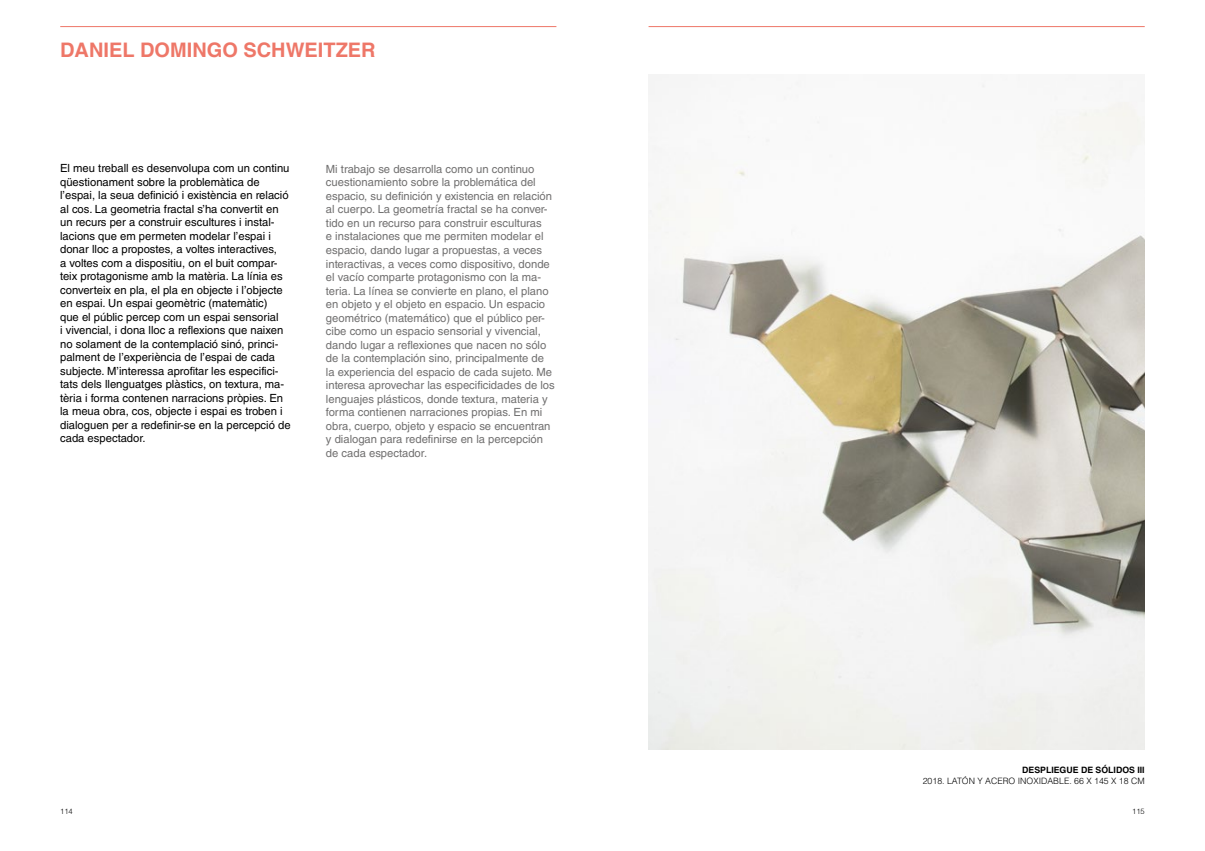
<style>
.page{position:relative;width:1205px;height:851px;background:#fff}
.page>*{position:absolute;margin:0;border:0;box-sizing:border-box;transform-origin:0 0}
.t1{font:700 20px "Helvetica";color:#ee7768}
.t2{font:11.25px/13.5px "Helvetica LT Std";color:#706f6f}
.t3{font:11.25px/13.5px "Helvetica LT Std";color:#000}
.t4{font:300 8.75px "Helvetica LT Std";color:#000}
.t5{font:700 8.75px "Helvetica LT Std";color:#000}
.t6{font:300 7.5px "Helvetica";color:#000}
</style>
<div class="page">
<hr style="left:60px;top:26px;width:496px;height:1px;background:#ee7768">
<hr style="left:648px;top:26px;width:496px;height:1px;background:#ee7768">
<img style="left:648px;top:74px;width:496px;height:675px">
<h1 class="t1" style="left:60px;top:38px;width:317px">DANIEL DOMINGO SCHWEITZER</h1>
<p class="t3" style="left:60px;top:161px;width:232px">El meu treball es desenvolupa com un continu qüestionament sobre la problemàtica de l’espai, la seua definició i existència en relació al cos. La geometria fractal s’ha convertit en un recurs per a construir escultures i instal· lacions que em permeten modelar l’espai i donar lloc a propostes, a voltes interactives,<br>a voltes com a dispositiu, on el buit compar&shy;teix protagonisme amb la matèria. La línia es converteix en pla, el pla en objecte i l’objecte en espai. Un espai geomètric (matemàtic)<br>que el públic percep com un espai sensorial<br>i vivencial, i dona lloc a reflexions que naixen no solament de la contemplació sinó, princi&shy;palment de l’experiència de l’espai de cada subjecte. M’interessa aprofitar les especifici&shy;tats dels llenguatges plàstics, on textura, ma&shy;tèria i forma contenen narracions pròpies. En la meua obra, cos, objecte i espai es troben i dialoguen per a redefinir-se en la percepció de cada espectador.</p>
<p class="t2" style="left:326px;top:162px;width:230px">Mi trabajo se desarrolla como un continuo cuestionamiento sobre la problemática del espacio, su definición y existencia en relación al cuerpo. La geometría fractal se ha conver&shy;tido en un recurso para construir esculturas<br>e instalaciones que me permiten modelar el espacio, dando lugar a propuestas, a veces interactivas, a veces como dispositivo, donde el vacío comparte protagonismo con la ma&shy;teria. La línea se convierte en plano, el plano en objeto y el objeto en espacio. Un espacio geométrico (matemático) que el público per&shy;cibe como un espacio sensorial y vivencial, dando lugar a reflexiones que nacen no sólo de la contemplación sino, principalmente de la experiencia del espacio de cada sujeto. Me interesa aprovechar las especificidades de los lenguajes plásticos, donde textura, materia y forma contienen narraciones propias. En mi obra, cuerpo, objeto y espacio se encuentran y dialogan para redefinirse en la percepción de cada espectador.</p>
<p class="t5" style="left:1022px;top:764px;width:124px">DESPLIEGUE DE SÓLIDOS III</p>
<p class="t4" style="left:923px;top:775px;width:223px">2018. LATÓN Y ACERO INOXIDABLE. 66 X 145 X 18 CM</p>
<p class="t6" style="left:60px;top:806px;width:14px">114</p>
<p class="t6" style="left:1132px;top:806px;width:14px">115</p>
</div>
